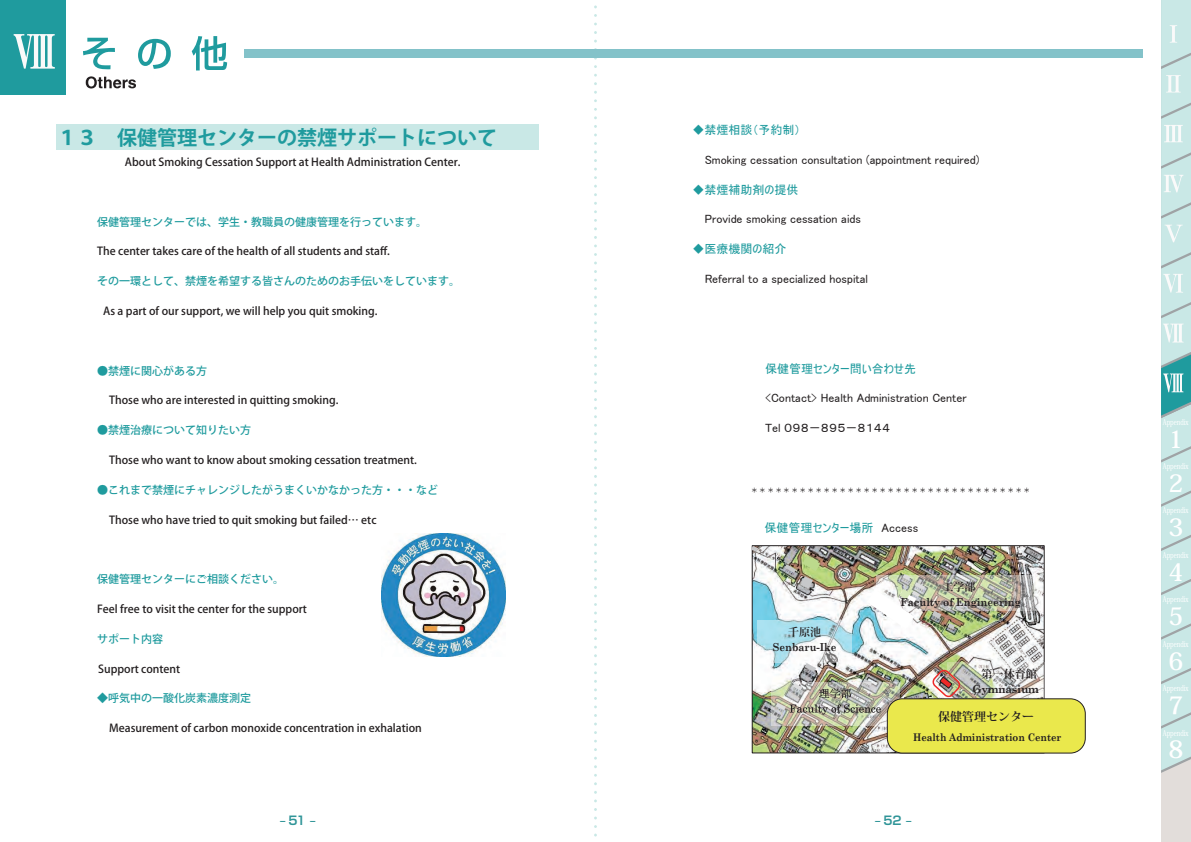
<style>
.page{position:relative;width:1191px;height:842px;background:#fff}
.page>*{position:absolute;margin:0;border:0;box-sizing:border-box;transform-origin:0 0}
.t1{font:700 24px "Koz Min Pr 6 N";color:#fff}
.t2{font:700 20px "Koz Go Pr 6 N";color:#1f9b9e}
.t3{font:12px "MS UI Gothic";color:#231f20}
.t4{font:12px "MS UI Gothic";color:#1f9b9e}
.t5{font:700 12px "Shin Go Pro De";color:#309598}
.t6{font:700 12px "Koz Min Pr 6 N";color:#231f20}
.t7{font:500 11px "Koz Go Pr 6 N";color:#231f20}
.t8{font:500 11px "Koz Go Pr 6 N";color:#1f9b9e}
.t9{font:700 11px "Century Schoolbook";color:#231f20;scale:.91 1}
.t10{font:700 11px "Koz Min Pr 6 N";color:#231f20}
.t11{font:700 11px "Century Schoolbook";color:#231f20;scale:.9 1}
.t12{font:700 11px "Century Schoolbook";letter-spacing:-.025em;color:#231f20}
.t13{font:700 10.6px "Century Schoolbook";color:#231f20;scale:.9 1}
.t14{font:500 8px "Koz Min Pr 6 N";color:#fff;scale:.75 1}
.t15{font:8px "HGP Gothic M";color:#231f20}
</style>
<div class="page">
<svg style="left:594px;top:5px;width:3px;height:832px"></svg>
<div style="left:0;top:0;width:66px;height:95px;background:#1f9b9e"></div>
<svg style="left:14px;top:34px;width:41px;height:35px"></svg>
<svg style="left:83px;top:38px;width:32px;height:31px"></svg>
<svg style="left:138px;top:39px;width:33px;height:30px"></svg>
<svg style="left:192px;top:36px;width:35px;height:34px"></svg>
<svg style="left:86px;top:76px;width:50px;height:13px"></svg>
<div style="left:245px;top:50px;width:897px;height:8px;background:#83c2c9"></div>
<div style="left:1161px;top:0;width:30px;height:842px;background:#e2ddda"></div>
<svg style="left:1161px;top:0;width:30px;height:773px;background:#bfe0de"></svg>
<img style="left:382px;top:533px;width:123px;height:124px">
<div style="left:56px;top:125px;width:483px;height:25px;background:#c9e8e6"></div>
<img style="left:754px;top:547px;width:288px;height:204px">
<div style="left:752px;top:545px;width:292px;height:208px;border:1px solid #231f20"></div>
<svg style="left:757px;top:620px;width:94px;height:43px"></svg>
<svg style="left:947px;top:662px;width:98px;height:36px"></svg>
<svg style="left:804px;top:663px;width:12px;height:9px"></svg>
<svg style="left:785px;top:556px;width:35px;height:33px"></svg>
<svg style="left:935px;top:611px;width:6px;height:8px"></svg>
<svg style="left:947px;top:623px;width:8px;height:6px"></svg>
<svg style="left:751px;top:546px;width:7px;height:6px"></svg>
<svg style="left:930px;top:670px;width:32px;height:28px"></svg>
<img style="left:925px;top:611px;width:10px;height:9px">
<svg style="left:867px;top:574px;width:58px;height:55px"></svg>
<img style="left:876px;top:575px;width:165px;height:36px">
<svg style="left:771px;top:682px;width:128px;height:43px;background:#bfbdab"></svg>
<img style="left:776px;top:679px;width:105px;height:36px">
<div style="left:887px;top:699px;width:198px;height:54px;background:#eae84c;border-radius:15px"></div>
<div style="left:887px;top:698px;width:198px;height:55px;border:1px solid #231f20;border-radius:15px"></div>
<h2 class="t2" style="left:57px;top:126px;width:441px">１３　保健管理センターの禁煙サポートについて</h2>
<p class="t7" style="left:125px;top:156px;width:337px">About Smoking Cessation Support at Health Administration Center.</p>
<p class="t8" style="left:97px;top:215px;width:331px">保健管理センターでは、学生・教職員の健康管理を行っています。</p>
<p class="t7" style="left:97px;top:245px;width:294px">The center takes care of the health of all students and staff.</p>
<p class="t8" style="left:97px;top:275px;width:364px">その一環として、禁煙を希望する皆さんのためのお手伝いをしています。</p>
<p class="t7" style="left:103px;top:305px;width:276px">As a part of our support, we will help you quit smoking.</p>
<p class="t8" style="left:97px;top:364px;width:111px">●禁煙に関心がある方</p>
<p class="t7" style="left:109px;top:394px;width:231px">Those who are interested in quitting smoking.</p>
<p class="t8" style="left:97px;top:424px;width:155px">●禁煙治療について知りたい方</p>
<p class="t7" style="left:109px;top:454px;width:309px">Those who want to know about smoking cessation treatment.</p>
<p class="t8" style="left:97px;top:484px;width:342px">●これまで禁煙にチャレンジしたがうまくいかなかった方・・・など</p>
<p class="t7" style="left:109px;top:513px;width:269px">Those who have tried to quit smoking but failed… etc</p>
<p class="t8" style="left:97px;top:573px;width:188px">保健管理センターにご相談ください。</p>
<p class="t7" style="left:97px;top:603px;width:211px">Feel free to visit the center for the support</p>
<p class="t8" style="left:97px;top:633px;width:67px">サポート内容</p>
<p class="t7" style="left:98px;top:663px;width:84px">Support content</p>
<p class="t8" style="left:97px;top:692px;width:155px">◆呼気中の一酸化炭素濃度測定</p>
<p class="t7" style="left:109px;top:722px;width:314px">Measurement of carbon monoxide concentration in exhalation</p>
<p class="t5" style="left:280px;top:811px;width:38px">‒ 51 ‒</p>
<p class="t4" style="left:692px;top:124px;width:109px">◆禁煙相談（予約制(</p>
<p class="t3" style="left:704px;top:154px;width:276px">Smoking cessation consultation (appointment required(</p>
<p class="t4" style="left:692px;top:183px;width:107px">◆禁煙補助剤の提供</p>
<p class="t3" style="left:704px;top:213px;width:158px">Provide smoking cessation aids</p>
<p class="t4" style="left:692px;top:243px;width:95px">◆医療機関の紹介</p>
<p class="t3" style="left:704px;top:273px;width:165px">Referral to a specialized hospital</p>
<p class="t4" style="left:765px;top:362px;width:152px">保健管理センター問い合わせ先</p>
<p class="t3" style="left:765px;top:392px;width:203px">&lt;Contact&gt; Health Administration Center</p>
<p class="t3" style="left:765px;top:422px;width:127px">Tel ０９８－８９５－８１４４</p>
<p class="t15" style="left:750px;top:486px;width:282px">***********************************</p>
<p class="t3" style="left:881px;top:521px;width:38px">Access</p>
<p class="t4" style="left:764px;top:521px;width:110px">保健管理センター場所</p>
<p class="t10" style="left:788px;top:625px;width:35px">千原池</p>
<p class="t11" style="left:773px;top:638px;width:72px">Senbaru-Ike</p>
<p class="t10" style="left:942px;top:581px;width:35px">工学部</p>
<p class="t9" style="left:900px;top:594px;width:134px">Faculty of Engineering</p>
<p class="t10" style="left:981px;top:667px;width:57px">第一体育館</p>
<p class="t12" style="left:972px;top:680px;width:68px">Gymnasium</p>
<p class="t6" style="left:938px;top:710px;width:97px">保健管理センター</p>
<p class="t13" style="left:913px;top:728px;width:166px">Health Administration Center</p>
<p class="t5" style="left:874px;top:811px;width:38px">‒52 ‒</p>
<p class="t14" style="left:1162px;top:418px;width:36px">Appendix</p>
<h1 class="t1" style="left:1168px;top:426px;width:17px">1</h1>
<p class="t14" style="left:1162px;top:462px;width:36px">Appendix</p>
<h1 class="t1" style="left:1168px;top:470px;width:17px">2</h1>
<p class="t14" style="left:1162px;top:506px;width:36px">Appendix</p>
<h1 class="t1" style="left:1168px;top:514px;width:17px">3</h1>
<p class="t14" style="left:1162px;top:550px;width:36px">Appendix</p>
<h1 class="t1" style="left:1168px;top:558px;width:17px">4</h1>
<p class="t14" style="left:1162px;top:595px;width:36px">Appendix</p>
<h1 class="t1" style="left:1168px;top:603px;width:17px">5</h1>
<p class="t14" style="left:1162px;top:639px;width:36px">Appendix</p>
<h1 class="t1" style="left:1168px;top:647px;width:17px">6</h1>
<p class="t14" style="left:1162px;top:683px;width:36px">Appendix</p>
<h1 class="t1" style="left:1168px;top:691px;width:17px">7</h1>
<p class="t14" style="left:1162px;top:728px;width:36px">Appendix</p>
<h1 class="t1" style="left:1168px;top:736px;width:17px">8</h1>
</div>
